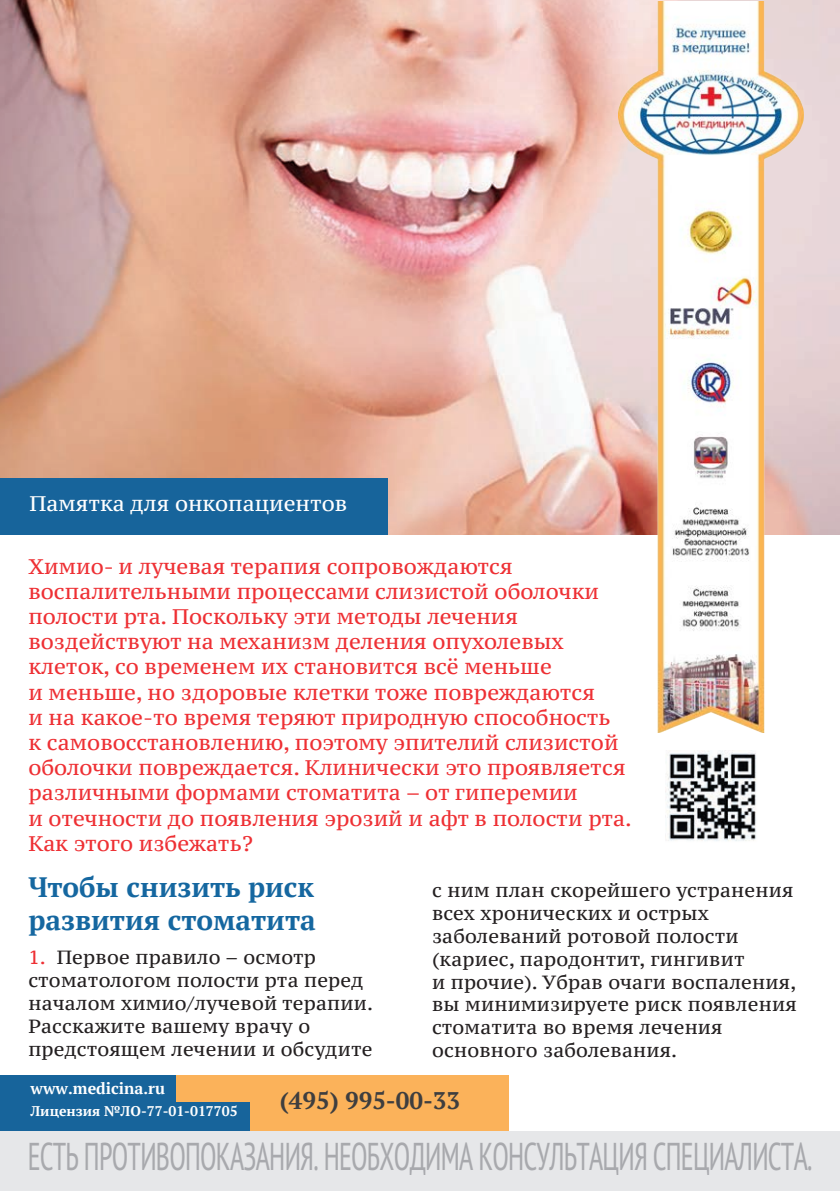
<style>
.page{position:relative;width:840px;height:1191px;background:#fff}
.page>*{position:absolute;margin:0;border:0;box-sizing:border-box;transform-origin:0 0}
.t1{font:condensed 38.8px "PT Sans";letter-spacing:-.025em;color:#a8a9ad;scale:.77 1}
.t2{font:700 28px/33.6px "PT Serif";color:#1567a0}
.t3{font:700 24px "PT Serif";color:#3e3e3f}
.t4{font:21px/25.2px "PT Serif Caption";color:#ee3034}
.t5{font:21px "PT Serif Caption";color:#fff}
.Paragraph_Style_1{font:19px/22.8px "PT Serif Caption";letter-spacing:.01em;color:#231f20}
.t6{font:700 16px "PT Serif";color:#fff}
.t7{font:700 14px "PT Serif";color:#fff}
.s1{color:#ee3034}
</style>
<div class="page">
<img style="left:0;top:0;width:839px;height:535px">
<div style="left:0;top:478px;width:387px;height:57px;background:#17649b"></div>
<img style="left:665px;top:750px;width:91px;height:91px">
<div style="left:0;top:1075px;width:508px;height:59px;background:#fbb25a"></div>
<div style="left:0;top:1075px;width:176px;height:59px;background:#17649b"></div>
<div style="left:94px;top:1101px;width:155px;height:33px;background:#17649b"></div>
<div style="left:0;top:1131px;width:839px;height:60px;background:#e6e7e9"></div>
<img style="left:618px;top:1px;width:184px;height:731px">
<p class="t5" style="left:29px;top:490px;width:319px">Памятка для онкопациентов</p>
<p class="t4" style="left:28px;top:553px;width:604px">Химио- и лучевая терапия сопровождаются воспалительными процессами слизистой оболочки полости рта. Поскольку эти методы лечения воздействуют на механизм деления опухолевых клеток, со временем их становится всё меньше<br>и меньше, но здоровые клетки тоже повреждаются<br>и на какое-то время теряют природную способность<br>к самовосстановлению, поэтому эпителий слизистой оболочки повреждается. Клинически это проявляется различными формами стоматита – от гиперемии<br>и отечности до появления эрозий и афт в полости рта.<br>Как этого избежать?</p>
<p class="t2" style="left:28px;top:869px;width:289px">Чтобы снизить риск развития стоматита</p>
<p class="Paragraph_Style_1" style="left:28px;top:946px;width:346px"><span class="s1">1.</span> Первое правило – осмотр стоматологом полости рта перед началом химио/лучевой терапии.<br>Расскажите вашему врачу о предстоящем лечении и обсудите</p>
<p class="Paragraph_Style_1" style="left:432px;top:879px;width:366px">с ним план скорейшего устранения всех хронических и острых заболеваний ротовой полости (кариес, пародонтит, гингивит<br>и прочие). Убрав очаги воспаления, вы минимизируете риск появления стоматита во время лечения основного заболевания.</p>
<p class="t6" style="left:30px;top:1077px;width:136px">www.medicina.ru</p>
<p class="t7" style="left:30px;top:1101px;width:208px">Лицензия №ЛО-77-01-017705</p>
<p class="t1" style="left:28px;top:1131px;width:1020px">ЕСТЬ ПРОТИВОПОКАЗАНИЯ. НЕОБХОДИМА КОНСУЛЬТАЦИЯ СПЕЦИАЛИСТА.</p>
<p class="t3" style="left:280px;top:1084px;width:181px">(495) 995-00-33</p>
</div>
